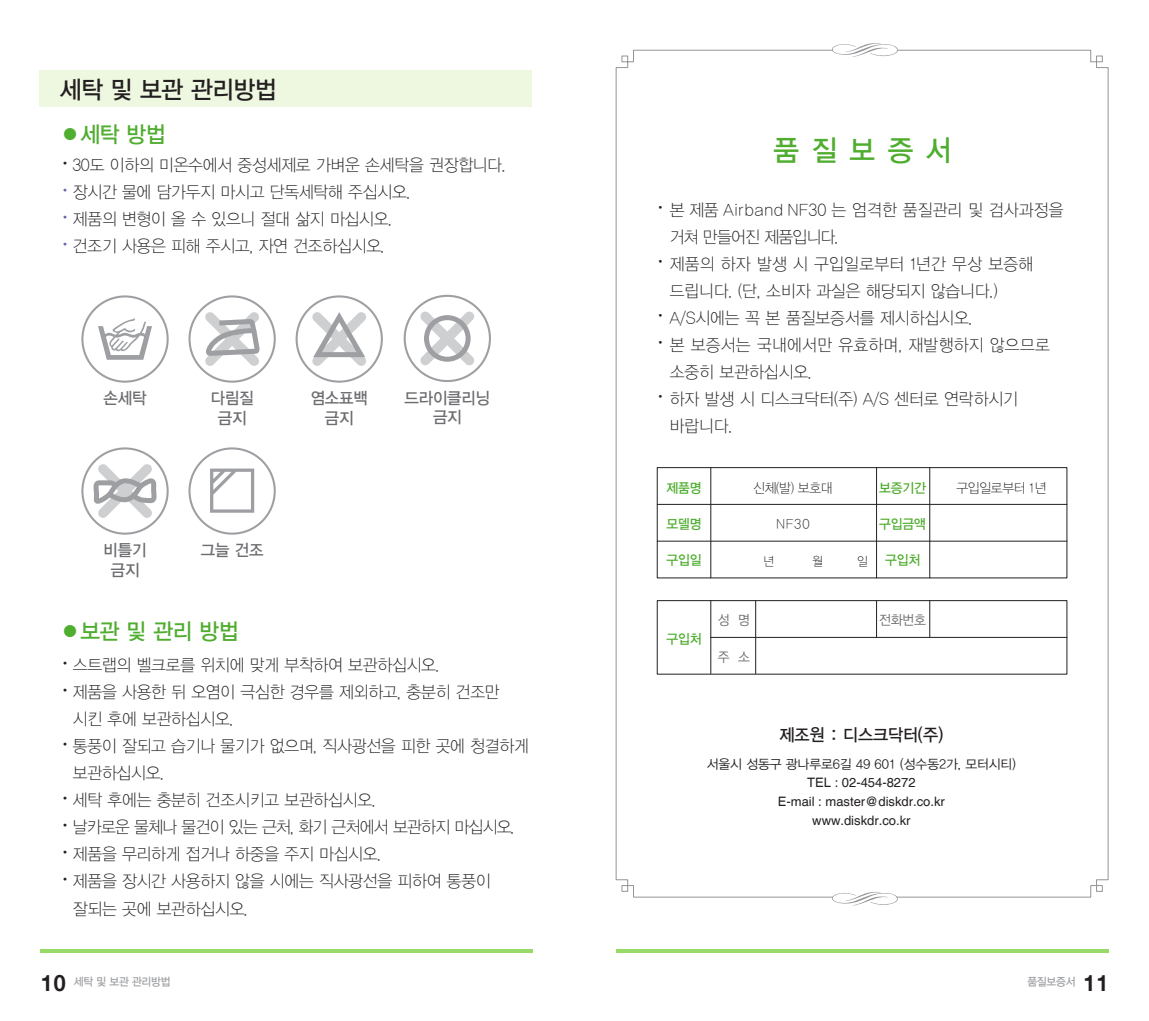
<style>
.page{position:relative;width:1149px;height:1021px;background:#fff}
.page>*{position:absolute;margin:0;border:0;box-sizing:border-box;transform-origin:0 0}
.t1{font:29.25px "YDVYGO33";color:#4fad2f;scale:.95 1}
.t2{font:24.75px "YDVYGO33";letter-spacing:-.01em;color:#231f20;scale:.95 1}
.t3{font:22.5px "YDVYGO13";letter-spacing:-.01em;color:#4fad2f}
.t4{font:17.32px "YDVYGO33";letter-spacing:-.01em;color:#231f20;scale:.95 1}
.t5{font:16.88px/27px "YDVYGO11";letter-spacing:-.01em;color:#231f20;scale:.95 1}
.t6{font:16.43px/19.8px "YDVYGO13";letter-spacing:-.01em;color:#6c6d70;text-align:center;scale:.95 1}
.t7{font:13.5px "YDVYGO13";letter-spacing:-.01em;color:#4fad2f;scale:.95 1}
.t8{font:13.5px "YDVYGO11";letter-spacing:-.025em;color:#231f20;scale:.95 1}
.t9{font:13.5px "YDVYGO12";color:#6c6d70;scale:.95 1}
.t10{font:13.05px/19.1px "Helvetica";color:#231f20;text-align:center}
.t11{font:13.05px "YDVYGO32";letter-spacing:-.01em;color:#231f20}
.t12{font:13.05px/27px "YDVYGO11";color:#231f20}
.t13{font:13.05px/27px "YDVYGO11";color:#6568af;text-align:justify}
.t14{font:12.38px/27px "YDVYGO11";color:#231f20}
.t15{font:12.38px "YDVYGO11";color:#231f20;scale:.95 1}
.t16{font:11.25px "YDVYGO33";letter-spacing:-.025em;color:#9d9fa2;scale:.95 1}
.s1{font-family:"Helvetica 75";font-weight:700;font-size:22.5px;color:#231f20}
</style>
<div class="page">
<svg style="left:81px;top:295px;width:88px;height:87px"></svg>
<svg style="left:188px;top:295px;width:88px;height:87px"></svg>
<svg style="left:295px;top:295px;width:88px;height:87px"></svg>
<svg style="left:403px;top:295px;width:88px;height:87px"></svg>
<svg style="left:81px;top:447px;width:88px;height:87px"></svg>
<svg style="left:188px;top:447px;width:88px;height:87px"></svg>
<hr style="left:41px;top:949px;width:492px;height:3px;background:#96db68">
<svg style="left:831px;top:43px;width:66px;height:14px"></svg>
<svg style="left:831px;top:891px;width:66px;height:14px"></svg>
<svg style="left:896px;top:50px;width:212px;height:847px"></svg>
<svg style="left:615px;top:50px;width:217px;height:847px"></svg>
<div style="left:656px;top:467px;width:410px;height:111px;border:1px solid #231f20"></div>
<div style="left:656px;top:600px;width:410px;height:74px;border:1px solid #231f20"></div>
<hr style="left:657px;top:504px;width:409px;height:1px;background:#231f20">
<hr style="left:657px;top:540px;width:409px;height:1px;background:#231f20">
<hr style="left:710px;top:637px;width:356px;height:1px;background:#231f20">
<hr style="left:710px;top:467px;width:1px;height:111px;background:#231f20">
<hr style="left:710px;top:600px;width:1px;height:73px;background:#231f20">
<hr style="left:755px;top:600px;width:1px;height:73px;background:#231f20">
<hr style="left:875px;top:600px;width:1px;height:37px;background:#231f20">
<hr style="left:929px;top:600px;width:1px;height:37px;background:#231f20">
<hr style="left:875px;top:467px;width:1px;height:111px;background:#231f20">
<hr style="left:929px;top:467px;width:1px;height:111px;background:#231f20">
<div style="left:39px;top:70px;width:492px;height:37px;background:#eef8e1"></div>
<hr style="left:615px;top:949px;width:492px;height:3px;background:#96db68">
<h2 class="t2" style="left:60px;top:73px;width:230px">세탁 및 보관 관리방법</h2>
<h3 class="t3" style="left:60px;top:119px;width:107px">●세탁 방법</h3>
<p class="t5" style="left:73px;top:151px;width:457px">30도 이하의 미온수에서 중성세제로 가벼운 손세탁을 권장합니다. 장시간 물에 담가두지 마시고 단독세탁해 주십시오.<br>제품의 변형이 올 수 있으니 절대 삶지 마십시오.<br>건조기 사용은 피해 주시고, 자연 건조하십시오.</p>
<p class="t12" style="left:59px;top:149px;width:13px">•</p>
<p class="t13" style="left:59px;top:176px;width:13px">• • •</p>
<p class="t6" style="left:104px;top:387px;width:47px">손세탁</p>
<p class="t6" style="left:211px;top:387px;width:47px">다림질 금지</p>
<p class="t6" style="left:310px;top:387px;width:62px">염소표백 금지</p>
<p class="t6" style="left:404px;top:387px;width:92px">드라이클리닝 금지</p>
<p class="t6" style="left:104px;top:539px;width:47px">비틀기 금지</p>
<p class="t6" style="left:201px;top:539px;width:67px">그늘 건조</p>
<h3 class="t3" style="left:60px;top:616px;width:180px">●보관 및 관리 방법</h3>
<p class="t12" style="left:59px;top:649px;width:13px">• •</p>
<p class="t5" style="left:73px;top:651px;width:481px">스트랩의 벨크로를 위치에 맞게 부착하여 보관하십시오.<br>제품을 사용한 뒤 오염이 극심한 경우를 제외하고, 충분히 건조만 시킨 후에 보관하십시오.<br>통풍이 잘되고 습기나 물기가 없으며, 직사광선을 피한 곳에 청결하게 보관하십시오.<br>세탁 후에는 충분히 건조시키고 보관하십시오.<br>날카로운 물체나 물건이 있는 근처, 화기 근처에서 보관하지 마십시오. 제품을 무리하게 접거나 하중을 주지 마십시오.<br>제품을 장시간 사용하지 않을 시에는 직사광선을 피하여 통풍이 잘되는 곳에 보관하십시오.</p>
<p class="t12" style="left:59px;top:730px;width:13px">•</p>
<p class="t12" style="left:59px;top:784px;width:13px;text-align:justify">• • • •</p>
<p class="t16" style="left:41px;top:974px;width:138px"><span class="s1">10</span> 세탁 및 보관 관리방법</p>
<h1 class="t1" style="left:773px;top:130px;width:189px">품 질 보 증 서</h1>
<p class="t5" style="left:669px;top:195px;width:416px">본 제품 Airband NF30 는 엄격한 품질관리 및 검사과정을 거쳐 만들어진 제품입니다.<br>제품의 하자 발생 시 구입일로부터 1년간 무상 보증해 드립니다. (단, 소비자 과실은 해당되지 않습니다.)<br>A/S시에는 꼭 본 품질보증서를 제시하십시오.<br>본 보증서는 국내에서만 유효하며, 재발행하지 않으므로 소중히 보관하십시오.<br>하자 발생 시 디스크닥터(주) A/S 센터로 연락하시기 바랍니다.</p>
<p class="t14" style="left:654px;top:193px;width:13px">•</p>
<p class="t14" style="left:654px;top:247px;width:13px">•</p>
<p class="t14" style="left:654px;top:301px;width:13px">• •</p>
<p class="t14" style="left:654px;top:382px;width:13px">•</p>
<p class="t7" style="left:666px;top:478px;width:38px">제품명</p>
<p class="t7" style="left:666px;top:514px;width:38px">모델명</p>
<p class="t7" style="left:666px;top:550px;width:38px">구입일</p>
<p class="t8" style="left:753px;top:478px;width:85px">신체(발) 보호대</p>
<p class="t8" style="left:776px;top:514px;width:36px">NF30</p>
<p class="t15" style="left:763px;top:552px;width:13px">년</p>
<p class="t15" style="left:812px;top:552px;width:13px">월</p>
<p class="t15" style="left:856px;top:552px;width:13px">일</p>
<p class="t7" style="left:878px;top:478px;width:51px">보증기간</p>
<p class="t7" style="left:878px;top:514px;width:51px">구입금액</p>
<p class="t7" style="left:884px;top:550px;width:38px">구입처</p>
<p class="t7" style="left:666px;top:630px;width:38px">구입처</p>
<p class="t9" style="left:717px;top:611px;width:35px">성 명</p>
<p class="t9" style="left:878px;top:611px;width:51px">전화번호</p>
<p class="t9" style="left:717px;top:648px;width:35px">주 소</p>
<p class="t8" style="left:956px;top:478px;width:96px">구입일로부터 1년</p>
<p class="t4" style="left:779px;top:723px;width:174px">제조원 : 디스크닥터(주)</p>
<p class="t11" style="left:706px;top:755px;width:310px">서울시 성동구 광나루로6길 49 601 (성수동2가, 모터시티)</p>
<p class="t10" style="left:777px;top:773px;width:168px">TEL : 02-454-8272<br>E-mail : master@diskdr.co.kr www.diskdr.co.kr</p>
<p class="t16" style="left:1027px;top:974px;width:87px">품질보증서 <span class="s1">11</span></p>
</div>
